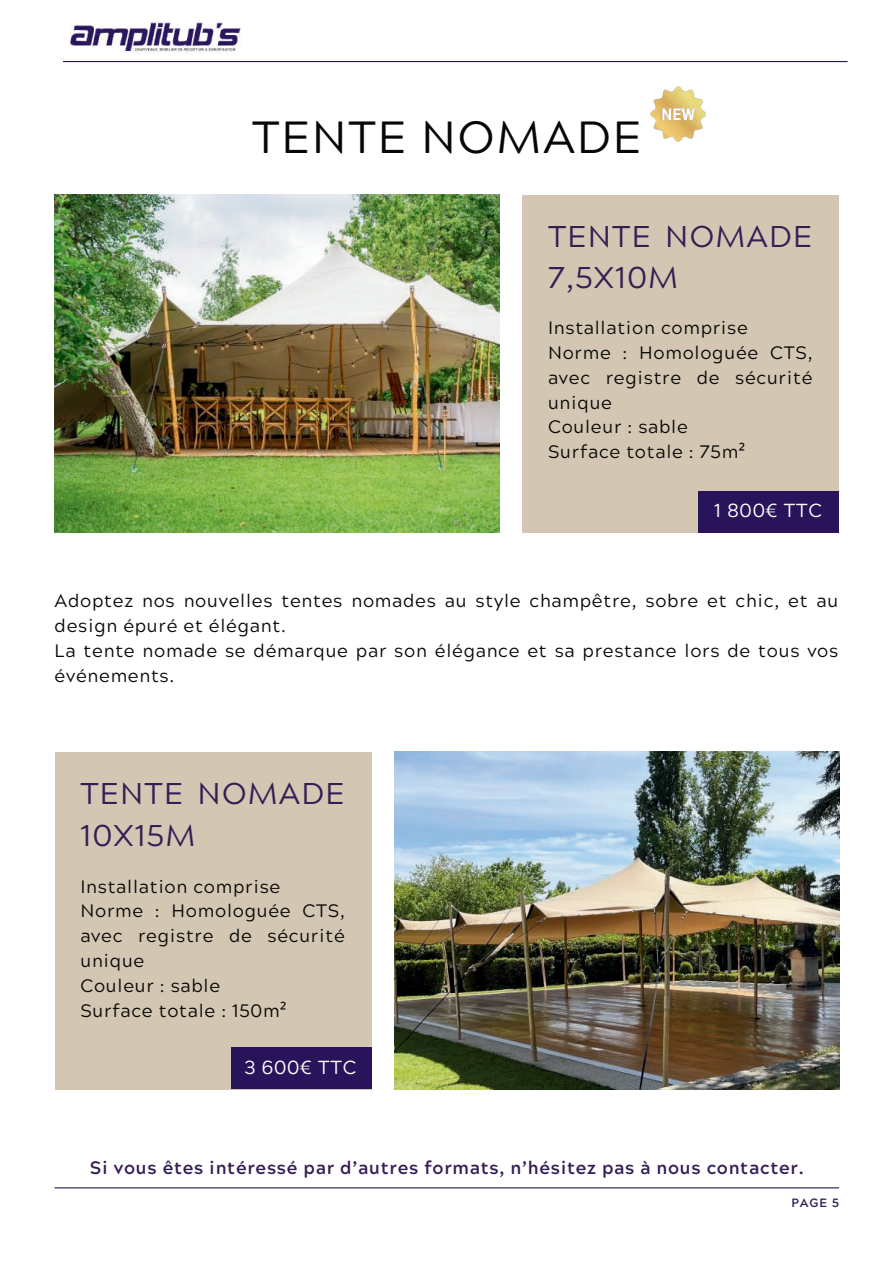
<style>
.page{position:relative;width:894px;height:1264px;background:#fff}
.page>*{position:absolute;margin:0;border:0;box-sizing:border-box;transform-origin:0 0}
.t1{font:45px "Acherus Grotesque";letter-spacing:.04em;color:#080704}
.t2{font:30px/41.7px "Acherus Grotesque";letter-spacing:.04em;color:#341e54}
.t3{font:18.9px "Acherus Grotesque";letter-spacing:.04em;color:#fff}
.t4{font:18px/24.8px "Acherus Grotesque";letter-spacing:.04em;color:#080704}
.t5{font:700 18px "Acherus Grotesque";letter-spacing:.04em;color:#341e54}
.t6{font:700 12px "Acherus Grotesque";color:#341e54}
.s1{font-family:"Noto Sans"}
</style>
<div class="page">
<hr style="left:63px;top:61px;width:784px;height:1px;background:#29145b">
<img style="left:70px;top:22px;width:171px;height:32px">
<hr style="left:55px;top:1187px;width:783px;height:1px;background:#29145b">
<img style="left:55px;top:195px;width:444px;height:337px">
<div style="left:522px;top:195px;width:316px;height:337px;background:#d3c6b3"></div>
<img style="left:395px;top:751px;width:444px;height:338px">
<div style="left:55px;top:751px;width:316px;height:338px;background:#d3c6b3"></div>
<img style="left:650px;top:87px;width:55px;height:55px">
<div style="left:231px;top:1047px;width:140px;height:42px;background:#29145b"></div>
<div style="left:698px;top:491px;width:140px;height:41px;background:#29145b"></div>
<h1 class="t1" style="left:252px;top:100px;width:390px">TENTE NOMADE</h1>
<h2 class="t2" style="left:548px;top:214px;width:265px">TENTE NOMADE<br>7,5X10M</h2>
<p class="t4" style="left:548px;top:315px;width:266px">Installation comprise<br>Norme : Homologuée CTS, avec registre de sécurité unique<br>Couleur : sable<br>Surface totale : 75m<span class="s1">²</span></p>
<p class="t3" style="left:714px;top:495px;width:109px">1 800€ TTC</p>
<p class="t4" style="left:55px;top:587px;width:785px">Adoptez nos nouvelles tentes nomades au style champêtre, sobre et chic, et au design épuré et élégant.<br>La tente nomade se démarque par son élégance et sa prestance lors de tous vos événements.</p>
<h2 class="t2" style="left:80px;top:771px;width:265px">TENTE NOMADE<br>10X15M</h2>
<p class="t4" style="left:80px;top:873px;width:266px">Installation comprise<br>Norme : Homologuée CTS, avec registre de sécurité unique<br>Couleur : sable<br>Surface totale : 150m<span class="s1">²</span></p>
<p class="t3" style="left:244px;top:1051px;width:113px">3 600€ TTC</p>
<p class="t5" style="left:90px;top:1152px;width:715px">Si vous êtes intéressé par d’autres formats, n’hésitez pas à nous contacter.</p>
<p class="t6" style="left:791px;top:1192px;width:49px">PAGE 5</p>
</div>
